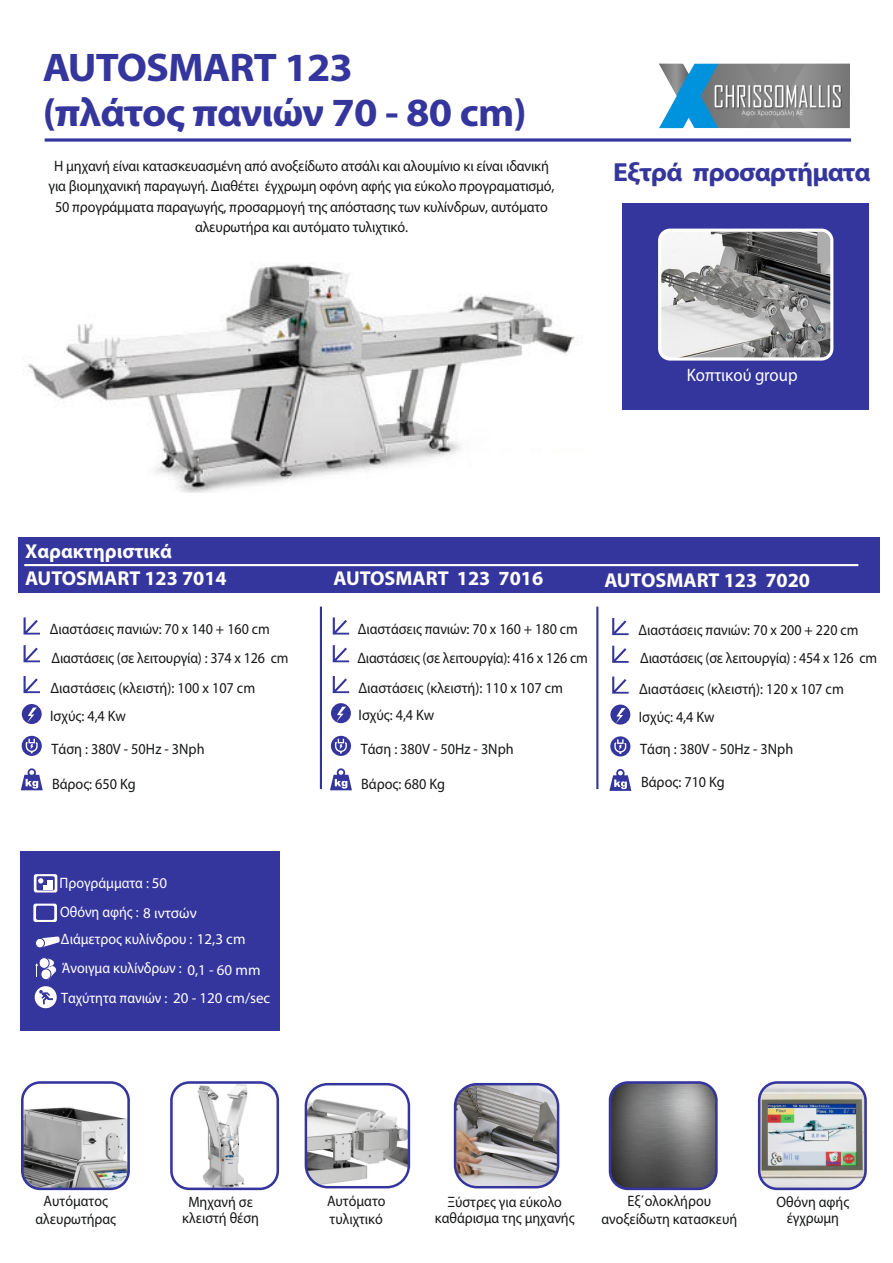
<style>
.page{position:relative;width:893px;height:1263px;background:#fff}
.page>*{position:absolute;margin:0;border:0;box-sizing:border-box;transform-origin:0 0}
.t1{font:700 40.05px/45.2px "Myriad Pro";letter-spacing:-.02em;color:#35369d;scale:1.05 1}
.t2{font:700 26.25px "Myriad Pro";letter-spacing:-.03em;color:#35369d;scale:1.05 1}
.t3{font:700 20.1px "Myriad Pro";color:#fff}
.t4{font:18px "Myriad Pro";color:#fff;scale:.93 1}
.t5{font:15.15px/20.5px "Myriad Pro";color:#151616;text-align:center;scale:.94 1}
.t6{font:15.15px/16.8px "Myriad Pro";color:#151616;text-align:center;scale:.93 1}
.t7{font:15.15px/29.1px "Myriad Pro";color:#fff;scale:.93 1}
.s1{font-size:15px}
</style>
<div class="page">
<div style="left:622px;top:203px;width:247px;height:206px;background:#35369d"></div>
<svg style="left:45px;top:138px;width:806px;height:4px;background:#5d5eb0"></svg>
<div style="left:19px;top:537px;width:861px;height:56px;background:#35369d"></div>
<img style="left:659px;top:64px;width:191px;height:64px">
<div style="left:22px;top:704px;width:20px;height:20px;background:#35369d;border-radius:50%"></div>
<svg style="left:27px;top:707px;width:10px;height:16px"></svg>
<svg style="left:21px;top:768px;width:22px;height:22px"></svg>
<svg style="left:22px;top:736px;width:20px;height:20px"></svg>
<svg style="left:26px;top:739px;width:12px;height:14px"></svg>
<svg style="left:23px;top:617px;width:17px;height:17px"></svg>
<svg style="left:23px;top:645px;width:17px;height:17px"></svg>
<svg style="left:23px;top:676px;width:17px;height:17px"></svg>
<hr style="left:320px;top:607px;width:2px;height:182px;background:#35369d">
<div style="left:331px;top:703px;width:20px;height:20px;background:#35369d;border-radius:50%"></div>
<svg style="left:336px;top:707px;width:10px;height:15px"></svg>
<svg style="left:330px;top:768px;width:22px;height:22px"></svg>
<div style="left:331px;top:736px;width:20px;height:20px;background:#35369d;border-radius:50%"></div>
<svg style="left:335px;top:739px;width:12px;height:14px"></svg>
<svg style="left:333px;top:617px;width:16px;height:17px"></svg>
<svg style="left:333px;top:645px;width:16px;height:17px"></svg>
<svg style="left:333px;top:676px;width:16px;height:17px"></svg>
<hr style="left:24px;top:564px;width:834px;height:2px;background:#fff">
<div style="left:20px;top:851px;width:260px;height:180px;background:#35369d"></div>
<svg style="left:42px;top:936px;width:18px;height:11px"></svg>
<div style="left:35px;top:938px;width:10px;height:10px;background:#fff;border:1px solid #35369d;border-radius:50%"></div>
<svg style="left:35px;top:963px;width:3px;height:14px"></svg>
<div style="left:41px;top:969px;width:10px;height:11px;background:#fff;border:1px solid #35369d;border-radius:50%"></div>
<svg style="left:45px;top:958px;width:11px;height:21px"></svg>
<div style="left:39px;top:957px;width:10px;height:11px;background:#fff;border:1px solid #35369d;border-radius:50%"></div>
<div style="left:35px;top:986px;width:22px;height:22px;background:#fff;border-radius:50%"></div>
<svg style="left:39px;top:990px;width:14px;height:14px"></svg>
<img style="left:455px;top:1084px;width:103px;height:103px;border-radius:22px">
<div style="left:454px;top:1083px;width:105px;height:105px;border:2px solid #35369d;border-radius:22px"></div>
<img style="left:28px;top:264px;width:547px;height:228px">
<img style="left:660px;top:230px;width:172px;height:129px;border-radius:10px">
<div style="left:658px;top:229px;width:175px;height:132px;border:3px solid #fff;border-radius:10px"></div>
<img style="left:171px;top:1082px;width:107px;height:107px;border-radius:18px">
<div style="left:170px;top:1081px;width:109px;height:109px;border:3px solid #35369d;border-radius:18px"></div>
<svg style="left:33px;top:904px;width:24px;height:18px"></svg>
<div style="left:36px;top:906px;width:18px;height:14px;background:#35369d;border-radius:2px"></div>
<svg style="left:34px;top:874px;width:23px;height:18px"></svg>
<div style="left:36px;top:876px;width:19px;height:14px;background:#35369d;border-radius:2px"></div>
<hr style="left:43px;top:885px;width:10px;height:4px;background:#fff">
<svg style="left:38px;top:878px;width:15px;height:6px"></svg>
<img style="left:759px;top:1082px;width:106px;height:107px;border-radius:18px">
<div style="left:758px;top:1081px;width:109px;height:109px;border:3px solid #35369d;border-radius:18px"></div>
<div style="left:610px;top:704px;width:20px;height:20px;background:#35369d;border-radius:50%"></div>
<svg style="left:616px;top:708px;width:9px;height:15px"></svg>
<svg style="left:609px;top:769px;width:22px;height:22px"></svg>
<svg style="left:610px;top:736px;width:20px;height:20px"></svg>
<svg style="left:614px;top:739px;width:12px;height:15px"></svg>
<svg style="left:612px;top:618px;width:17px;height:17px"></svg>
<svg style="left:612px;top:646px;width:17px;height:17px"></svg>
<svg style="left:612px;top:676px;width:17px;height:18px"></svg>
<img style="left:306px;top:1084px;width:103px;height:103px;border-radius:22px">
<div style="left:305px;top:1083px;width:105px;height:105px;border:2px solid #35369d;border-radius:22px"></div>
<img style="left:22px;top:1082px;width:107px;height:107px;border-radius:18px">
<div style="left:21px;top:1081px;width:109px;height:109px;border:3px solid #35369d;border-radius:18px"></div>
<img style="left:610px;top:1082px;width:106px;height:107px;border-radius:18px">
<div style="left:609px;top:1081px;width:109px;height:109px;border:3px solid #35369d;border-radius:18px"></div>
<hr style="left:596px;top:607px;width:2px;height:182px;background:#35369d">
<h1 class="t1" style="left:43px;top:48px;width:462px">AUTOSMART 123<br>(πλάτος πανιών 70 - 80 cm)</h1>
<p class="t5" style="left:49px;top:156px;width:540px">Η μηχανή είναι κατασκευασμένη από ανοξείδωτο ατσάλι και αλουμίνιο κι είναι ιδανική για βιομηχανική παραγωγή. Διαθέτει έγχρωμη οφόνη αφής για εύκολο προγραματισμό, 50 προγράμματα παραγωγής, προσαρμογή της απόστασης των κυλίνδρων, αυτόματο αλευρωτήρα και αυτόματο τυλιχτικό.</p>
<h2 class="t2" style="left:613px;top:162px;width:247px">Εξτρά προσαρτήματα</h2>
<p class="t4" style="left:687px;top:367px;width:121px">Κοπτικού group</p>
<h3 class="t3" style="left:25px;top:542px;width:148px">Χαρακτηριστικά</h3>
<h3 class="t3" style="left:25px;top:570px;width:203px">AUTOSMART 123 7014</h3>
<h3 class="t3" style="left:333px;top:570px;width:211px">AUTOSMART 123 7016</h3>
<h3 class="t3" style="left:604px;top:572px;width:207px">AUTOSMART 123 7020</h3>
<p class="t6" style="left:50px;top:622px;width:238px">Διαστάσεις πανιών: 70 x 140 + 160 cm</p>
<p class="t6" style="left:358px;top:622px;width:238px">Διαστάσεις πανιών: 70 x 160 + 180 cm</p>
<p class="t6" style="left:638px;top:622px;width:238px">Διαστάσεις πανιών: 70 x 200 + 220 cm</p>
<p class="t6" style="left:52px;top:651px;width:256px">Διαστάσεις (σε λειτουργία) : 374 x 126 cm</p>
<p class="t6" style="left:357px;top:651px;width:249px">Διαστάσεις (σε λειτουργία): 416 x 126 cm</p>
<p class="t6" style="left:640px;top:651px;width:256px">Διαστάσεις (σε λειτουργία) : 454 x 126 cm</p>
<p class="t5" style="left:50px;top:679px;width:219px">Διαστάσεις (κλειστή): 100 x 107 cm</p>
<p class="t5" style="left:358px;top:679px;width:219px">Διαστάσεις (κλειστή): 110 x 107 cm</p>
<p class="t5" style="left:639px;top:679px;width:219px">Διαστάσεις (κλειστή): 120 x 107 cm</p>
<p class="t5" style="left:50px;top:707px;width:82px">Ισχύς: 4,4 Kw</p>
<p class="t5" style="left:359px;top:706px;width:82px">Ισχύς: 4,4 Kw</p>
<p class="t5" style="left:639px;top:708px;width:82px">Ισχύς: 4,4 Kw</p>
<p class="t5" style="left:51px;top:739px;width:164px">Τάση : 380V - 50Hz - 3Nph</p>
<p class="t5" style="left:361px;top:739px;width:164px">Τάση : 380V - 50Hz - 3Nph</p>
<p class="t5" style="left:640px;top:740px;width:164px">Τάση : 380V - 50Hz - 3Nph</p>
<p class="t5" style="left:52px;top:775px;width:91px">Βάρος: 650 Kg</p>
<p class="t5" style="left:361px;top:775px;width:91px">Βάρος: 680 Kg</p>
<p class="t5" style="left:641px;top:773px;width:91px">Βάρος: 710 Kg</p>
<p class="t7" style="left:60px;top:870px;width:149px">Προγράμματα : <span class="s1">50<br></span>Οθόνη αφής : <sub>8</sub> <sub>ιντσών</sub></p>
<p class="t7" style="left:61px;top:926px;width:200px">Διάμετρος κυλίνδρου : <span class="s1">12,3 cm</span></p>
<p class="t7" style="left:62px;top:955px;width:215px">Άνοιγμα κυλίνδρων : <sub>0,1</sub> <sub>-</sub> <sub>60</sub> <sub>mm</sub></p>
<p class="t7" style="left:61px;top:985px;width:227px">Ταχύτητα πανιών : <span class="s1">20 - 120 cm/sec</span></p>
<p class="t6" style="left:35px;top:1193px;width:88px;line-height:17.7px">Αυτόματος αλευρωτήρας</p>
<p class="t6" style="left:601px;top:1193px;width:147px;line-height:18.5px">Εξ΄ολοκλήρου ανοξείδωτη κατασκευή</p>
<p class="t6" style="left:776px;top:1194px;width:80px">Οθόνη αφής έγχρωμη</p>
<p class="t6" style="left:327px;top:1193px;width:64px;line-height:17.7px;text-align:left">Αυτόματο τυλιχτικό</p>
<p class="t6" style="left:435px;top:1194px;width:152px">Ξύστρες για εύκολο καθάρισμα της μηχανής</p>
<p class="t6" style="left:182px;top:1194px;width:84px">Μηχανή σε κλειστή θέση</p>
</div>
